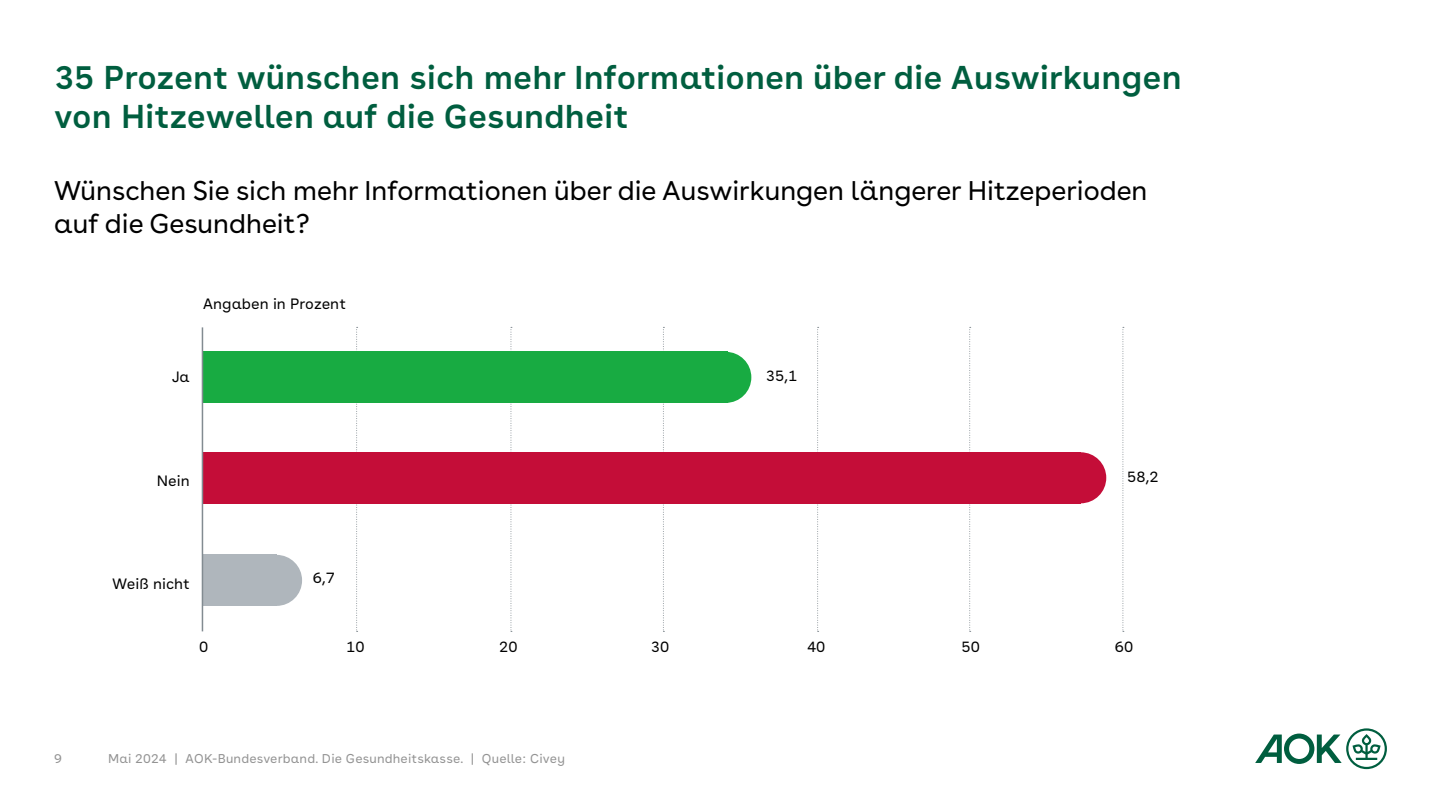
<style>
.page{position:relative;width:1441px;height:810px;background:#fff}
.page>*{position:absolute;margin:0;border:0;box-sizing:border-box;transform-origin:0 0}
.t1{font:600 33px/39.6px "AOK Buenos Aires Text";color:#005e3f}
.t2{font:27px/32.4px "AOK Buenos Aires";color:#000}
.t3{font:15px "AOK Buenos Aires Text";color:#000}
.t4{font:12.75px "AOK Buenos Aires Text";letter-spacing:.01em;color:#939393}
</style>
<div class="page">
<svg style="left:1255px;top:728px;width:131px;height:41px"></svg>
<svg style="left:356px;top:327px;width:1px;height:305px"></svg>
<svg style="left:510px;top:327px;width:2px;height:305px"></svg>
<svg style="left:663px;top:327px;width:1px;height:305px"></svg>
<svg style="left:817px;top:327px;width:1px;height:305px"></svg>
<svg style="left:969px;top:327px;width:1px;height:305px"></svg>
<svg style="left:1122px;top:327px;width:1px;height:305px"></svg>
<div style="left:203px;top:452px;width:877px;height:51px;background:#c40d38"></div>
<div style="left:202px;top:352px;width:525px;height:51px;background:#18ab42"></div>
<div style="left:202px;top:555px;width:75px;height:51px;background:#afb6bc"></div>
<div style="left:700px;top:352px;width:51px;height:51px;background:#18ab42;border-radius:50%"></div>
<div style="left:1054px;top:452px;width:52px;height:51px;background:#c40d38;border-radius:50%"></div>
<div style="left:251px;top:555px;width:51px;height:51px;background:#afb6bc;border-radius:50%"></div>
<hr style="left:202px;top:327px;width:1px;height:304px;background:#828b91">
<p class="t1" style="left:54px;top:54px;width:1129px">35 Prozent wünschen sich mehr Informationen über die Auswirkungen von Hitzewellen auf die Gesundheit</p>
<p class="t2" style="left:54px;top:172px;width:1094px">Wünschen Sie sich mehr Informationen über die Auswirkungen längerer Hitzeperioden auf die Gesundheit?</p>
<p class="t3" style="left:203px;top:292px;width:145px">Angaben in Prozent</p>
<p class="t3" style="left:172px;top:365px;width:19px">Ja</p>
<p class="t3" style="left:765px;top:364px;width:33px">35,1</p>
<p class="t3" style="left:157px;top:468px;width:34px">Nein</p>
<p class="t3" style="left:1126px;top:465px;width:33px">58,2</p>
<p class="t3" style="left:112px;top:572px;width:79px">Weiß nicht</p>
<p class="t3" style="left:313px;top:566px;width:24px">6,7</p>
<p class="t3" style="left:199px;top:635px;width:11px">0</p>
<p class="t3" style="left:346px;top:635px;width:20px">10</p>
<p class="t3" style="left:499px;top:635px;width:20px">20</p>
<p class="t3" style="left:650px;top:635px;width:20px">30</p>
<p class="t3" style="left:806px;top:635px;width:20px">40</p>
<p class="t3" style="left:961px;top:635px;width:20px">50</p>
<p class="t3" style="left:1114px;top:635px;width:20px">60</p>
<p class="t4" style="left:54px;top:748px;width:9px">9</p>
<p class="t4" style="left:108px;top:748px;width:458px">Mai 2024 | AOK-Bundesverband. Die Gesundheitskasse. | Quelle: Civey</p>
</div>
